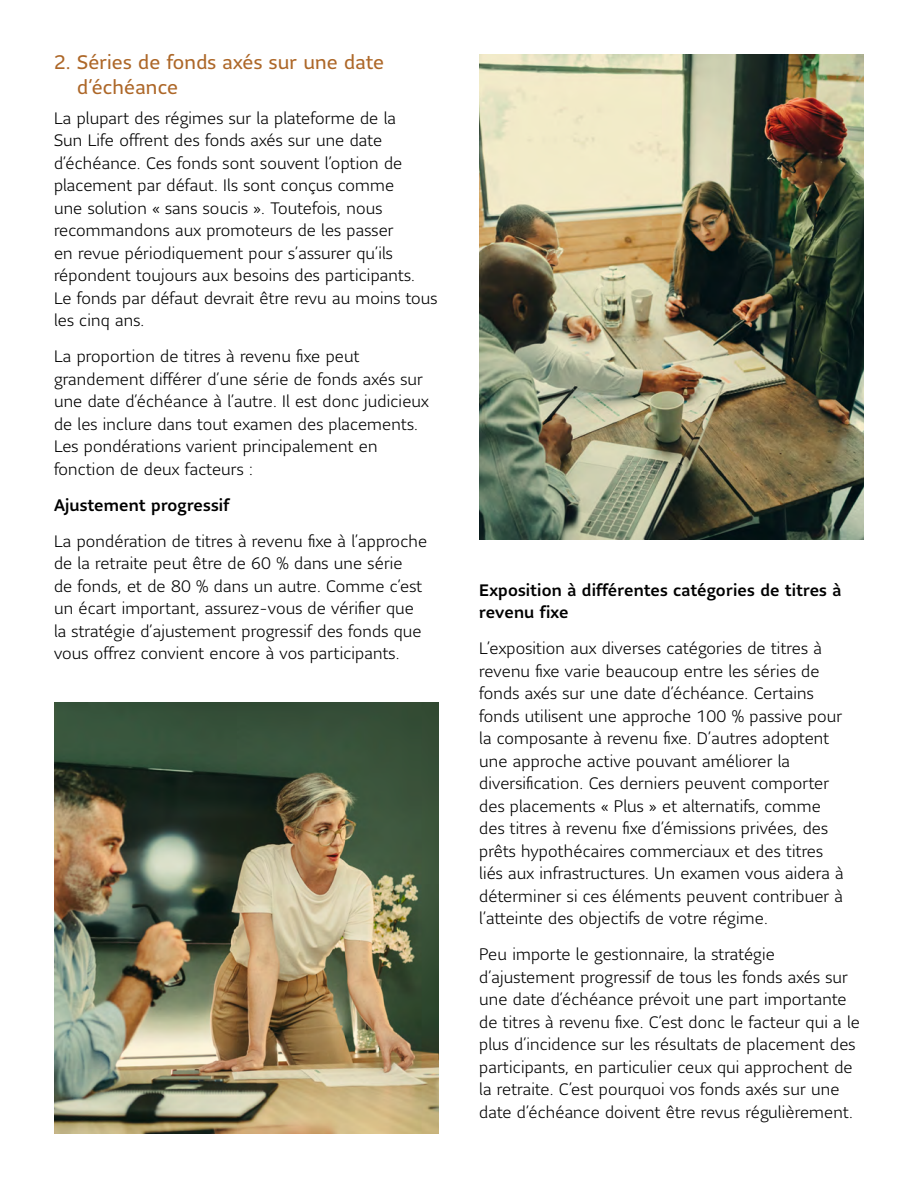
<style>
.page{position:relative;width:918px;height:1188px;background:#fff}
.page>*{position:absolute;margin:0;border:0;box-sizing:border-box;transform-origin:0 0}
.t1{font:19.5px/25.5px "Sun Life Sans";letter-spacing:.01em;color:#ad6728}
.t2{font:300 16.5px/22.5px "Sun Life Sans";letter-spacing:.01em;color:#000}
.t3{font:500 16.5px/22.5px "Sun Life Sans";letter-spacing:.01em;color:#000}
</style>
<div class="page">
<img style="left:479px;top:54px;width:385px;height:486px">
<img style="left:54px;top:702px;width:385px;height:432px">
<p class="t1" style="left:77px;top:49px;width:308px;text-indent:-23px">2. Séries de fonds axés sur une date d’échéance</p>
<p class="t2" style="left:54px;top:106px;width:385px">La plupart des régimes sur la plateforme de la<br>Sun Life offrent des fonds axés sur une date d’échéance. Ces fonds sont souvent l’option de placement par défaut. Ils sont conçus comme<br>une solution « sans soucis ». Toutefois, nous recommandons aux promoteurs de les passer<br>en revue périodiquement pour s’assurer qu’ils répondent toujours aux besoins des participants.<br>Le fonds par défaut devrait être revu au moins tous les cinq ans.</p>
<p class="t2" style="left:54px;top:345px;width:376px">La proportion de titres à revenu fixe peut grandement différer d’une série de fonds axés sur une date d’échéance à l’autre. Il est donc judicieux de les inclure dans tout examen des placements.<br>Les pondérations varient principalement en fonction de deux facteurs :</p>
<p class="t3" style="left:54px;top:493px;width:177px">Ajustement progressif</p>
<p class="t2" style="left:54px;top:529px;width:375px">La pondération de titres à revenu fixe à l’approche de la retraite peut être de 60 % dans une série<br>de fonds, et de 80 % dans un autre. Comme c’est un écart important, assurez-vous de vérifier que la stratégie d’ajustement progressif des fonds que vous offrez convient encore à vos participants.</p>
<p class="t3" style="left:479px;top:578px;width:364px">Exposition à différentes catégories de titres à revenu fixe</p>
<p class="t2" style="left:479px;top:637px;width:366px">L’exposition aux diverses catégories de titres à revenu fixe varie beaucoup entre les séries de fonds axés sur une date d’échéance. Certains fonds utilisent une approche 100 % passive pour la composante à revenu fixe. D’autres adoptent une approche active pouvant améliorer la diversification. Ces derniers peuvent comporter des placements « Plus » et alternatifs, comme des titres à revenu fixe d’émissions privées, des prêts hypothécaires commerciaux et des titres liés aux infrastructures. Un examen vous aidera à déterminer si ces éléments peuvent contribuer à l’atteinte des objectifs de votre régime.</p>
<p class="t2" style="left:479px;top:943px;width:382px">Peu importe le gestionnaire, la stratégie d’ajustement progressif de tous les fonds axés sur une date d’échéance prévoit une part importante de titres à revenu fixe. C’est donc le facteur qui a le plus d’incidence sur les résultats de placement des participants, en particulier ceux qui approchent de la retraite. C’est pourquoi vos fonds axés sur une date d’échéance doivent être revus régulièrement.</p>
</div>
